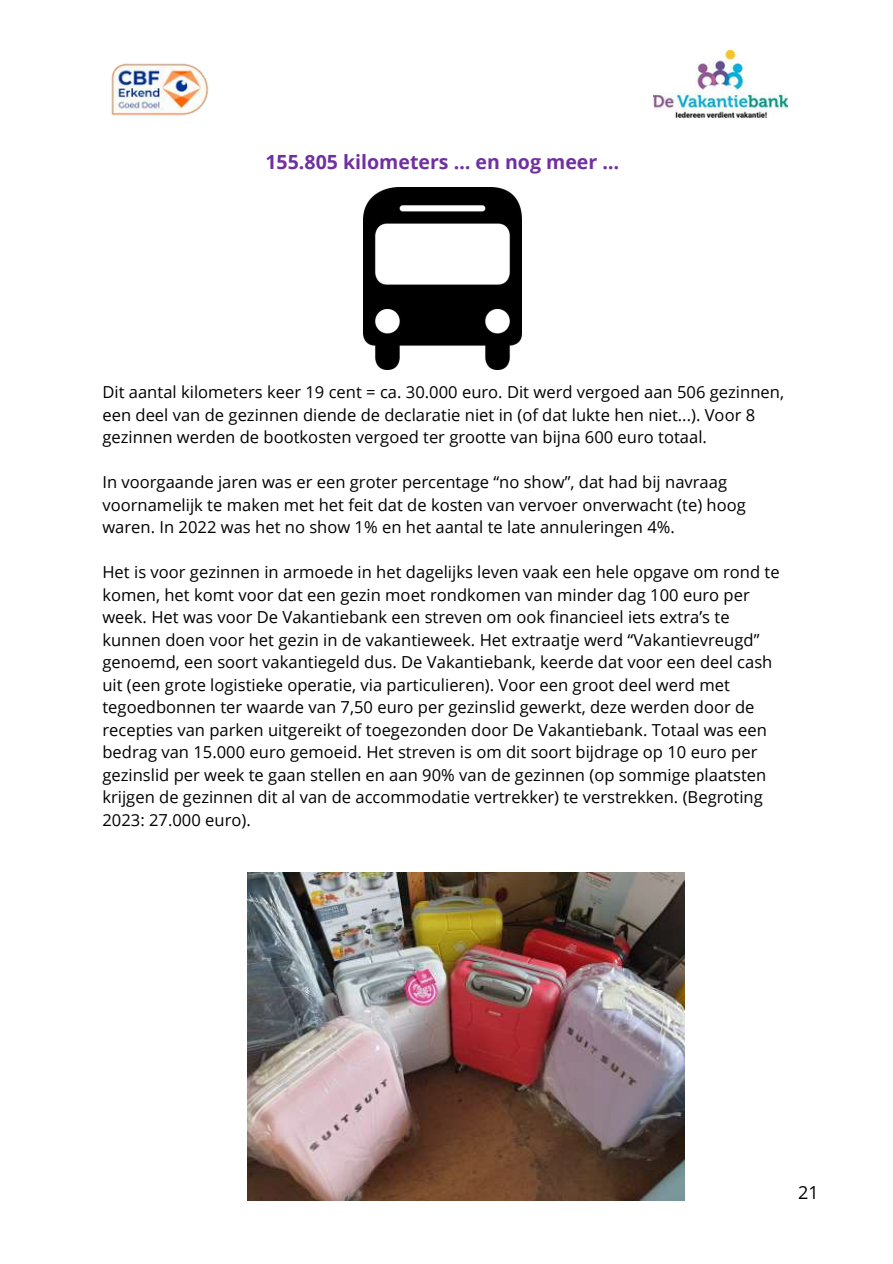
<style>
.page{position:relative;width:893px;height:1264px;background:#fff}
.page>*{position:absolute;margin:0;border:0;box-sizing:border-box;transform-origin:0 0}
.t1{font:700 19.5px "Open Sans";color:#7030a0}
.t2{font:18px "Open Sans";color:#000}
.t3{font:16.5px/22.5px "Open Sans";color:#000}
</style>
<div class="page">
<img style="left:111px;top:63px;width:98px;height:53px">
<img style="left:653px;top:51px;width:134px;height:67px">
<img style="left:363px;top:187px;width:158px;height:182px">
<img style="left:247px;top:872px;width:437px;height:328px">
<p class="t1" style="left:265px;top:148px;width:355px">155.805 kilometers … en nog meer …</p>
<p class="t3" style="left:102px;top:381px;width:683px">Dit aantal kilometers keer 19 cent = ca. 30.000 euro. Dit werd vergoed aan 506 gezinnen, een deel van de gezinnen diende de declaratie niet in (of dat lukte hen niet...). Voor 8 gezinnen werden de bootkosten vergoed ter grootte van bijna 600 euro totaal.</p>
<p class="t3" style="left:102px;top:471px;width:645px">In voorgaande jaren was er een groter percentage “no show”, dat had bij navraag voornamelijk te maken met het feit dat de kosten van vervoer onverwacht (te) hoog waren. In 2022 was het no show 1% en het aantal te late annuleringen 4%.</p>
<p class="t3" style="left:102px;top:560px;width:678px">Het is voor gezinnen in armoede in het dagelijks leven vaak een hele opgave om rond te komen, het komt voor dat een gezin moet rondkomen van minder dag 100 euro per week. Het was voor De Vakantiebank een streven om ook financieel iets extra’s te kunnen doen voor het gezin in de vakantieweek. Het extraatje werd “Vakantievreugd” genoemd, een soort vakantiegeld dus. De Vakantiebank, keerde dat voor een deel cash uit (een grote logistieke operatie, via particulieren). Voor een groot deel werd met tegoedbonnen ter waarde van 7,50 euro per gezinslid gewerkt, deze werden door de recepties van parken uitgereikt of toegezonden door De Vakantiebank. Totaal was een bedrag van 15.000 euro gemoeid. Het streven is om dit soort bijdrage op 10 euro per gezinslid per week te gaan stellen en aan 90% van de gezinnen (op sommige plaatsten krijgen de gezinnen dit al van de accommodatie vertrekker) te verstrekken. (Begroting 2023: 27.000 euro).</p>
<p class="t2" style="left:798px;top:1179px;width:22px">21</p>
</div>
